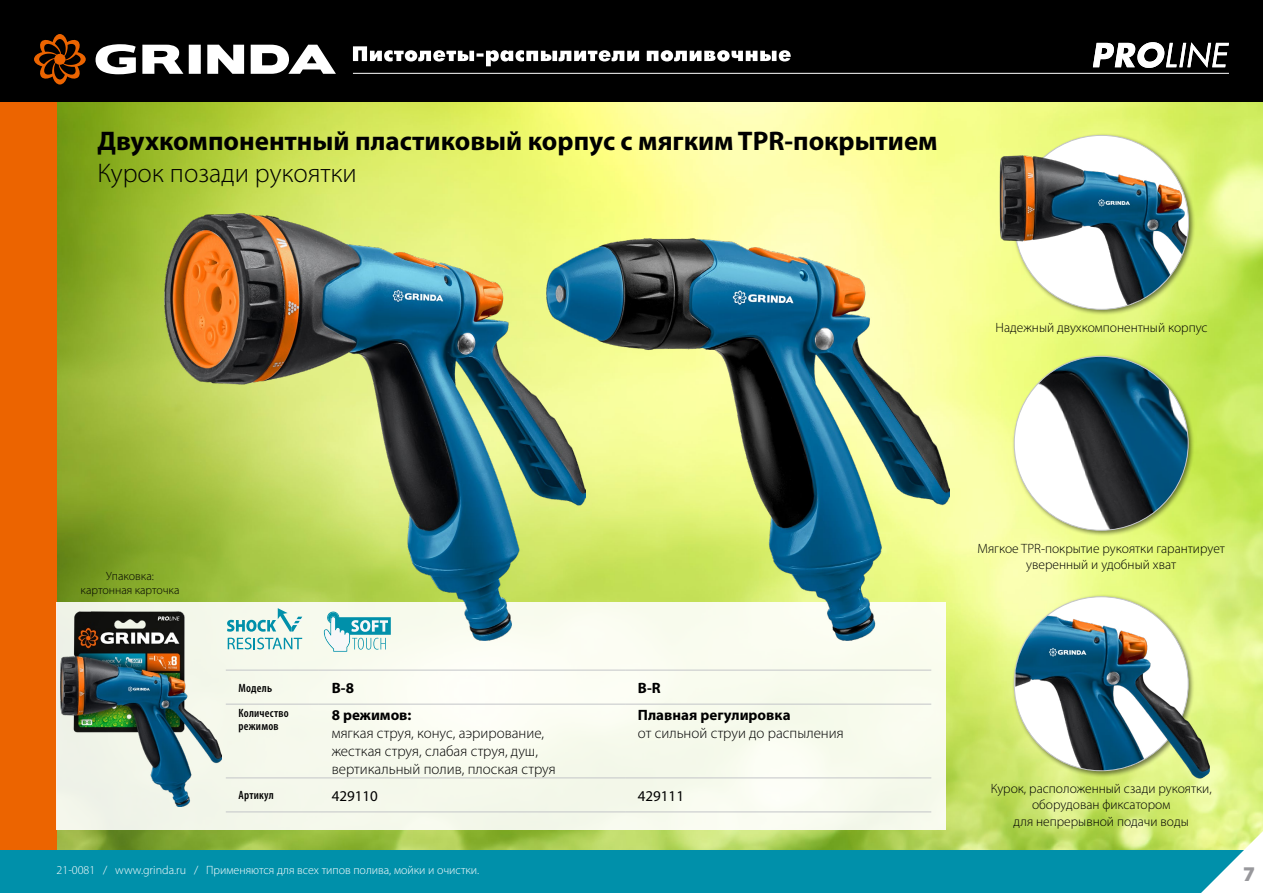
<style>
.page{position:relative;width:1263px;height:893px;background:#fff}
.page>*{position:absolute;margin:0;border:0;box-sizing:border-box;transform-origin:0 0}
.t1{font:700 27px "Myriad Pro";color:#000}
.t2{font:300 27px "Myriad Pro";color:#000}
.t3{font:900 21px "Myriad Pro";color:#98989c}
.t4{font:300 15px/18px "Myriad Pro";color:#000}
.t5{font:700 15px "Myriad Pro";color:#000}
.t6{font:15px "Myriad Pro";color:#000}
.t7{font:300 13.5px/16.2px "Myriad Pro";color:#000;text-align:center}
.t8{font:300 12px "Myriad Pro";color:#fff}
.t9{font:600 condensed 12px/12.8px "Myriad Pro";letter-spacing:.02em;color:#000}
.t10{font:300 12px/14.4px "Myriad Pro";color:#000;text-align:center}
</style>
<div class="page">
<img style="left:57px;top:102px;width:1206px;height:748px">
<div style="left:0;top:102px;width:57px;height:791px;background:#ec6400"></div>
<div style="left:0;top:0;width:1263px;height:102px;background:#000"></div>
<svg style="left:96px;top:44px;width:240px;height:30px"></svg>
<svg style="left:34px;top:34px;width:52px;height:51px"></svg>
<div style="left:0;top:850px;width:1263px;height:43px;background:#0090aa"></div>
<svg style="left:1093px;top:42px;width:136px;height:26px"></svg>
<hr style="left:353px;top:73px;width:876px;height:1px;background:#fff">
<svg style="left:353px;top:46px;width:438px;height:20px"></svg>
<div style="left:57px;top:602px;width:889px;height:228px;background:#f7fbed"></div>
<hr style="left:226px;top:704px;width:93px;height:1px;background:#c3c5c8">
<hr style="left:319px;top:704px;width:306px;height:1px;background:#c3c5c8">
<hr style="left:625px;top:704px;width:306px;height:1px;background:#c3c5c8">
<hr style="left:226px;top:778px;width:93px;height:1px;background:#c3c5c8">
<hr style="left:319px;top:778px;width:306px;height:1px;background:#c3c5c8">
<hr style="left:625px;top:778px;width:306px;height:1px;background:#c3c5c8">
<hr style="left:226px;top:812px;width:93px;height:1px;background:#c3c5c8">
<hr style="left:319px;top:812px;width:306px;height:1px;background:#c3c5c8">
<hr style="left:625px;top:812px;width:306px;height:1px;background:#c3c5c8">
<hr style="left:226px;top:670px;width:93px;height:1px;background:#c3c5c8">
<hr style="left:319px;top:670px;width:306px;height:1px;background:#c3c5c8">
<hr style="left:625px;top:670px;width:306px;height:1px;background:#c3c5c8">
<svg style="left:1201px;top:831px;width:62px;height:62px"></svg>
<div style="left:1012px;top:133px;width:184px;height:183px;background:#000;opacity:.5"></div>
<div style="left:1014px;top:135px;width:174px;height:174px;background:#fff;border-radius:50%"></div>
<div style="left:1012px;top:354px;width:183px;height:183px;background:#000;opacity:.5"></div>
<img style="left:1014px;top:356px;width:174px;height:174px;border-radius:87px">
<div style="left:1012px;top:594px;width:183px;height:184px;background:#000;opacity:.5"></div>
<img style="left:1014px;top:597px;width:196px;height:185px">
<img style="left:1000px;top:155px;width:196px;height:155px">
<img style="left:164px;top:213px;width:421px;height:427px">
<img style="left:546px;top:239px;width:404px;height:401px">
<img style="left:60px;top:612px;width:162px;height:194px">
<svg style="left:228px;top:638px;width:74px;height:11px"></svg>
<svg style="left:227px;top:608px;width:75px;height:24px"></svg>
<svg style="left:324px;top:611px;width:67px;height:41px"></svg>
<h1 class="t1" style="left:97px;top:123px;width:842px">Двухкомпонентный пластиковый корпус с мягким TPR-покрытием</h1>
<h1 class="t2" style="left:97px;top:157px;width:261px">Курок позади рукоятки</h1>
<p class="t7" style="left:995px;top:319px;width:213px">Надежный двухкомпонентный корпус</p>
<p class="t10" style="left:81px;top:569px;width:100px">Упаковка: картонная карточка</p>
<p class="t9" style="left:239px;top:681px;width:35px">Модель</p>
<p class="t5" style="left:332px;top:678px;width:24px">B-8</p>
<p class="t5" style="left:638px;top:678px;width:24px">B-R</p>
<p class="t9" style="left:239px;top:707px;width:52px">Количество режимов</p>
<p class="t5" style="left:332px;top:705px;width:81px">8 режимов:</p>
<p class="t4" style="left:332px;top:723px;width:226px">мягкая струя, конус, аэрирование, жесткая струя, слабая струя, душ, вертикальный полив, плоская струя</p>
<p class="t5" style="left:638px;top:705px;width:154px">Плавная регулировка</p>
<p class="t4" style="left:638px;top:723px;width:207px">от сильной струи до распыления</p>
<p class="t9" style="left:239px;top:789px;width:37px">Артикул</p>
<p class="t6" style="left:332px;top:786px;width:48px">429110</p>
<p class="t6" style="left:638px;top:786px;width:48px">429111</p>
<p class="t8" style="left:57px;top:862px;width:424px">21-0081 / www.grinda.ru / Применяются для всех типов полива, мойки и очистки.</p>
<p class="t7" style="left:977px;top:540px;width:249px">Мягкое TPR-покрытие рукоятки гарантирует уверенный и удобный хват</p>
<p class="t7" style="left:991px;top:780px;width:223px">Курок, расположенный сзади рукоятки, оборудован фиксатором<br>для непрерывной подачи воды</p>
<h2 class="t3" style="left:1243px;top:860px;width:14px">7</h2>
</div>
